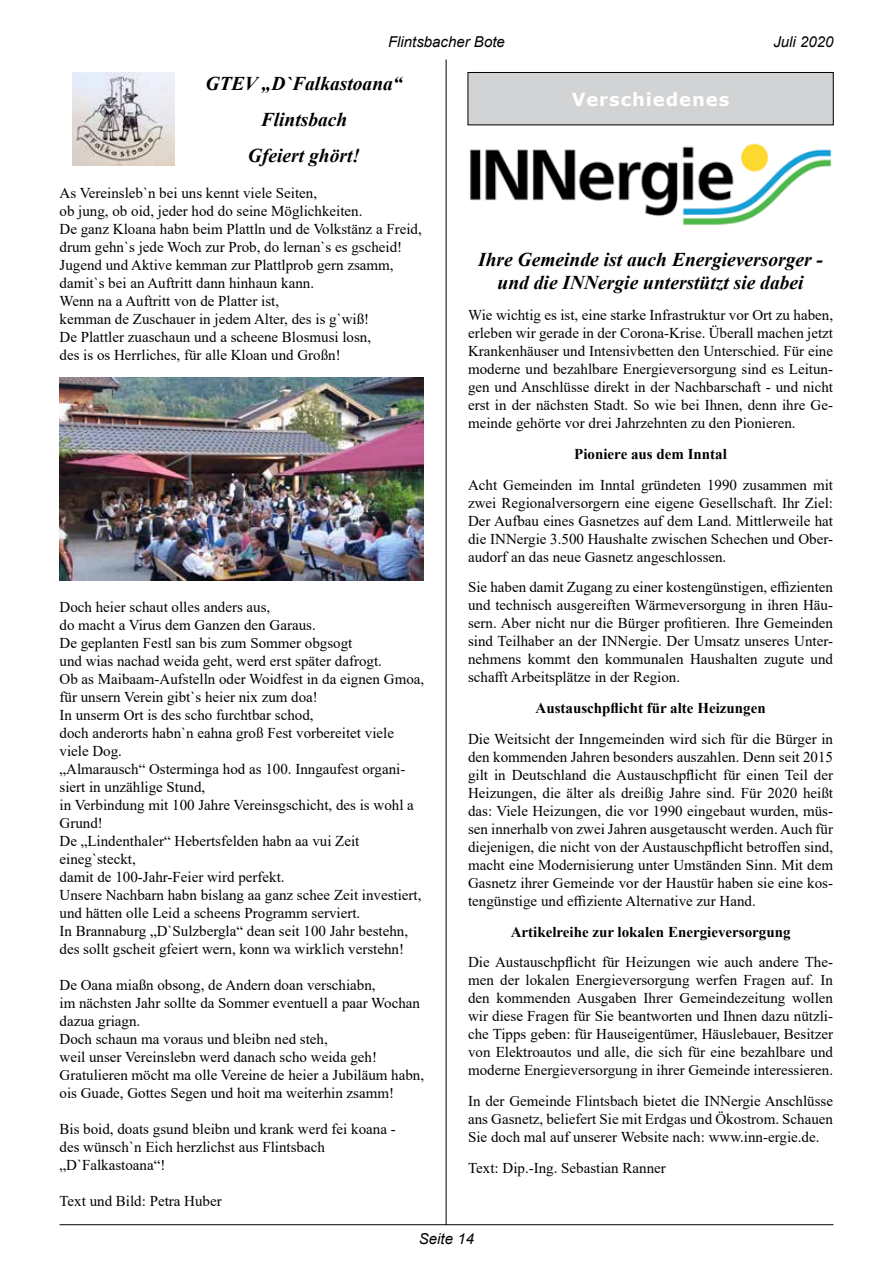
<style>
.page{position:relative;width:893px;height:1263px;background:#fff}
.page>*{position:absolute;margin:0;border:0;box-sizing:border-box;transform-origin:0 0}
.t1{font:italic 700 19.5px/36px "Times New Roman";color:#000;text-align:center}
.t2{font:700 18px "Verdana";letter-spacing:.05em;color:#fff}
.t3{font:15px/18px "Times New Roman";color:#000;text-align:justify}
.t4{font:700 15px "Times New Roman";color:#000}
.t5{font:italic 15px "Arial";color:#000}
</style>
<div class="page">
<hr style="left:60px;top:1224px;width:773px;height:1px;background:#000">
<hr style="left:446px;top:60px;width:1px;height:1165px;background:#000">
<img style="left:72px;top:72px;width:102px;height:93px">
<div style="left:468px;top:72px;width:365px;height:53px;background:#d1d3d4"></div>
<div style="left:468px;top:72px;width:365px;height:53px;border:1px solid #000"></div>
<img style="left:470px;top:143px;width:362px;height:82px">
<img style="left:60px;top:377px;width:364px;height:203px">
<p class="t5" style="left:388px;top:32px;width:118px">Flintsbacher Bote</p>
<p class="t5" style="left:773px;top:32px;width:62px">Juli 2020</p>
<h1 class="t1" style="left:205px;top:65px;width:199px">GTEV „D`Falkastoana“<br>Flintsbach<br>Gfeiert ghört!</h1>
<p class="t3" style="left:60px;top:184px;width:364px;text-align:left">As Vereinsleb`n bei uns kennt viele Seiten,<br>ob jung, ob oid, jeder hod do seine Möglichkeiten.<br>De ganz Kloana habn beim Plattln und de Volkstänz a Freid, drum gehn`s jede Woch zur Prob, do lernan`s es gscheid!<br>Jugend und Aktive kemman zur Plattlprob gern zsamm, damit`s bei an Auftritt dann hinhaun kann.<br>Wenn na a Auftritt von de Platter ist,<br>kemman de Zuschauer in jedem Alter, des is g`wiß!<br>De Plattler zuaschaun und a scheene Blosmusi losn,<br>des is os Herrliches, für alle Kloan und Großn!</p>
<p class="t2" style="left:572px;top:86px;width:159px">Verschiedenes</p>
<h1 class="t1" style="left:478px;top:247px;width:347px;line-height:23.4px">Ihre Gemeinde ist auch Energieversorger - und die INNergie unterstützt sie dabei</h1>
<p class="t3" style="left:468px;top:305px;width:366px">Wie wichtig es ist, eine starke Infrastruktur vor Ort zu haben, erleben wir gerade in der Corona-Krise. Überall machen jetzt Krankenhäuser und Intensivbetten den Unterschied. Für eine moderne und bezahlbare Energieversorgung sind es Leitun&shy;gen und Anschlüsse direkt in der Nachbarschaft - und nicht erst in der nächsten Stadt. So wie bei Ihnen, denn ihre Ge&shy;meinde gehörte vor drei Jahrzehnten zu den Pionieren.</p>
<p class="t4" style="left:574px;top:443px;width:154px">Pioniere aus dem Inntal</p>
<p class="t3" style="left:468px;top:475px;width:366px">Acht Gemeinden im Inntal gründeten 1990 zusammen mit zwei Regionalversorgern eine eigene Gesellschaft. Ihr Ziel:<br>Der Aufbau eines Gasnetzes auf dem Land. Mittlerweile hat die INNergie 3.500 Haushalte zwischen Schechen und Ober&shy;audorf an das neue Gasnetz angeschlossen.</p>
<p class="t3" style="left:468px;top:578px;width:366px">Sie haben damit Zugang zu einer kostengünstigen, effizienten und technisch ausgereiften Wärmeversorgung in ihren Häu&shy;sern. Aber nicht nur die Bürger profitieren. Ihre Gemeinden sind Teilhaber an der INNergie. Der Umsatz unseres Unter&shy;nehmens kommt den kommunalen Haushalten zugute und schafft Arbeitsplätze in der Region.</p>
<p class="t4" style="left:535px;top:697px;width:232px">Austauschpflicht für alte Heizungen</p>
<p class="t3" style="left:468px;top:729px;width:366px">Die Weitsicht der Inngemeinden wird sich für die Bürger in den kommenden Jahren besonders auszahlen. Denn seit 2015 gilt in Deutschland die Austauschpflicht für einen Teil der Heizungen, die älter als dreißig Jahre sind. Für 2020 heißt das: Viele Heizungen, die vor 1990 eingebaut wurden, müs&shy;sen innerhalb von zwei Jahren ausgetauscht werden. Auch für diejenigen, die nicht von der Austauschpflicht betroffen sind, macht eine Modernisierung unter Umständen Sinn. Mit dem Gasnetz ihrer Gemeinde vor der Haustür haben sie eine kos&shy;tengünstige und effiziente Alternative zur Hand.</p>
<p class="t4" style="left:511px;top:921px;width:281px">Artikelreihe zur lokalen Energieversorgung</p>
<p class="t3" style="left:468px;top:953px;width:366px">Die Austauschpflicht für Heizungen wie auch andere The&shy;men der lokalen Energieversorgung werfen Fragen auf. In den kommenden Ausgaben Ihrer Gemeindezeitung wollen wir diese Fragen für Sie beantworten und Ihnen dazu nützli&shy;che Tipps geben: für Hauseigentümer, Häuslebauer, Besitzer von Elektroautos und alle, die sich für eine bezahlbare und moderne Energieversorgung in ihrer Gemeinde interessieren.</p>
<p class="t3" style="left:468px;top:1091px;width:366px">In der Gemeinde Flintsbach bietet die INNergie Anschlüsse ans Gasnetz, beliefert Sie mit Erdgas und Ökostrom. Schauen Sie doch mal auf unserer Website nach: www.inn-ergie.de.</p>
<p class="t3" style="left:468px;top:1158px;width:199px">Text: Dip.-Ing. Sebastian Ranner</p>
<p class="t3" style="left:60px;top:598px;width:366px;text-align:left">Doch heier schaut olles anders aus,<br>do macht a Virus dem Ganzen den Garaus.<br>De geplanten Festl san bis zum Sommer obgsogt<br>und wias nachad weida geht, werd erst später dafrogt.<br>Ob as Maibaam-Aufstelln oder Woidfest in da eignen Gmoa, für unsern Verein gibt`s heier nix zum doa!<br>In unserm Ort is des scho furchtbar schod,<br>doch anderorts habn`n eahna groß Fest vorbereitet viele viele Dog.<br>„Almarausch“ Osterminga hod as 100. Inngaufest organi&shy;siert in unzählige Stund,<br>in Verbindung mit 100 Jahre Vereinsgschicht, des is wohl a Grund!<br>De „Lindenthaler“ Hebertsfelden habn aa vui Zeit eineg`steckt,<br>damit de 100-Jahr-Feier wird perfekt.<br>Unsere Nachbarn habn bislang aa ganz schee Zeit investiert, und hätten olle Leid a scheens Programm serviert.<br>In Brannaburg „D`Sulzbergla“ dean seit 100 Jahr bestehn, des sollt gscheit gfeiert wern, konn wa wirklich verstehn!</p>
<p class="t3" style="left:60px;top:976px;width:366px;text-align:left">De Oana miaßn obsong, de Andern doan verschiabn,<br>im nächsten Jahr sollte da Sommer eventuell a paar Wochan dazua griagn.<br>Doch schaun ma voraus und bleibn ned steh,<br>weil unser Vereinslebn werd danach scho weida geh!<br>Gratulieren möcht ma olle Vereine de heier a Jubiläum habn, ois Guade, Gottes Segen und hoit ma weiterhin zsamm!</p>
<p class="t3" style="left:60px;top:1120px;width:338px;text-align:left">Bis boid, doats gsund bleibn und krank werd fei koana - des wünsch`n Eich herzlichst aus Flintsbach „D`Falkastoana“!</p>
<p class="t3" style="left:60px;top:1192px;width:164px">Text und Bild: Petra Huber</p>
<p class="t5" style="left:419px;top:1229px;width:57px">Seite 14</p>
</div>
